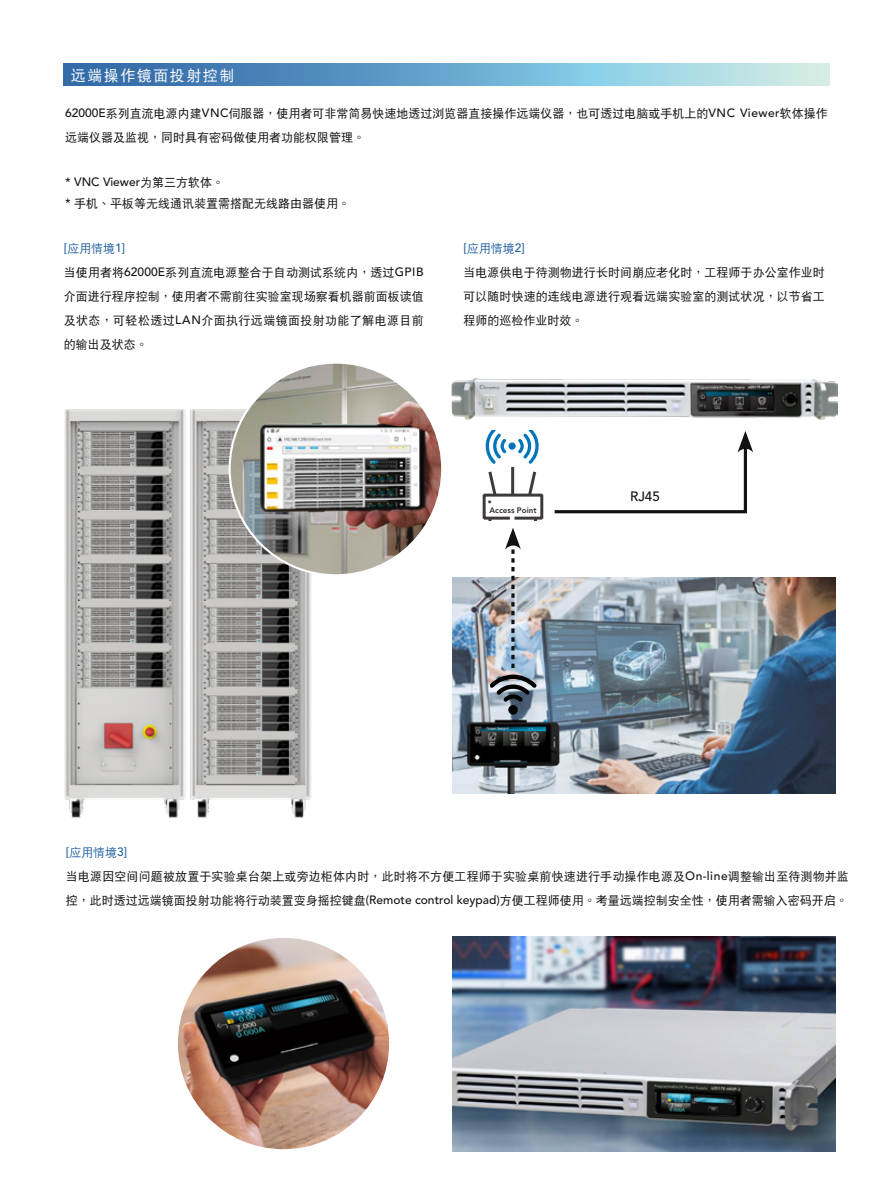
<style>
.page{position:relative;width:893px;height:1191px;background:#fff}
.page>*{position:absolute;margin:0;border:0;box-sizing:border-box;transform-origin:0 0}
.t1{font:15px "DF Hei W5 GB5";letter-spacing:.1em;color:#fff}
.t2{font:500 13.5px "Avenir";color:#121212}
.t3{font:12px/24px "DF Hei W5 GB5";color:#121212}
.t4{font:500 12px "Avenir";color:#121212}
.t5{font:800 7.95px "Avenir";color:#2d2a29}
.s1{font-family:"Avenir";font-weight:500}
.s2{font-family:"DF Hei W5 GB5";font-weight:400}
.s3{font-family:"Avenir";font-weight:500;color:#2764a1}
.s4{color:#2764a1}
</style>
<div class="page">
<svg style="left:64px;top:64px;width:765px;height:21px;background:#72aacc"></svg>
<img style="left:64px;top:409px;width:248px;height:409px">
<img style="left:453px;top:578px;width:383px;height:215px">
<img style="left:453px;top:936px;width:383px;height:215px">
<img style="left:451px;top:378px;width:387px;height:41px">
<img style="left:230px;top:362px;width:212px;height:213px;border-radius:106px">
<img style="left:177px;top:936px;width:213px;height:214px;border-radius:107px">
<svg style="left:483px;top:431px;width:60px;height:89px"></svg>
<svg style="left:505px;top:528px;width:16px;height:140px"></svg>
<svg style="left:554px;top:431px;width:199px;height:83px"></svg>
<div style="left:508px;top:705px;width:10px;height:9px;background:#000;border-radius:50%"></div>
<svg style="left:490px;top:674px;width:46px;height:28px"></svg>
<p class="t1" style="left:71px;top:68px;width:165px">遠端操作鏡面投射控制</p>
<p class="t3" style="left:65px;top:101px;width:764px"><span class="s1">62000E</span>系列直流電源內建<span class="s1">VNC</span>伺服器，使用者可非常簡易快速地透過瀏覽器直接操作遠端儀器，也可透過電腦或手機上的<span class="s1">VNC Viewer</span>軟體操作遠端儀器及監視，同時具有密碼做使用者功能權限管理。</p>
<p class="t4" style="left:65px;top:175px;width:160px">* VNC Viewer<span class="s2">為第三方軟體。</span></p>
<p class="t3" style="left:65px;top:191px;width:286px"><span class="s1">*</span> 手機、平板等無線通訊裝置需搭配無線路由器使用。</p>
<p class="t3" style="left:64px;top:236px;width:362px"><span class="s3">[</span><span class="s4">應用情境</span><span class="s3">1]<br></span>當使用者將<span class="s1">62000E</span>系列直流電源整合於自動測試系統內，透過<span class="s1">GPIB</span>介面進行程序控制，使用者不需前往實驗室現場察看機器前面板讀值及狀態，可輕鬆透過<span class="s1">LAN</span>介面執行遠端鏡面投射功能了解電源目前的輸出及狀態。</p>
<p class="t3" style="left:463px;top:236px;width:363px"><span class="s3">[</span><span class="s4">應用情境</span><span class="s3">2]<br></span>當電源供電於待測物進行長時間崩應老化時，工程師於辦公室作業時可以隨時快速的連線電源進行觀看遠端實驗室的測試狀況，以節省工程師的巡檢作業時效。</p>
<p class="t5" style="left:489px;top:506px;width:48px">Access Point</p>
<p class="t2" style="left:630px;top:489px;width:31px">RJ45</p>
<p class="t3" style="left:66px;top:840px;width:785px"><span class="s3">[</span><span class="s4">應用情境</span><span class="s3">3]<br></span>當電源因空間問題被放置於實驗桌檯架上或旁邊櫃體內時，此時將不方便工程師於實驗桌前快速進行手動操作電源及<span class="s1">On-line</span>調整輸出至待測物並監控，此時透過遠端鏡面投射功能將行動裝置變身搖控鍵盤<span class="s1">(Remote control keypad)</span>方便工程師使用。考量遠端控制安全性，使用者需輸入密碼開啟。</p>
</div>
